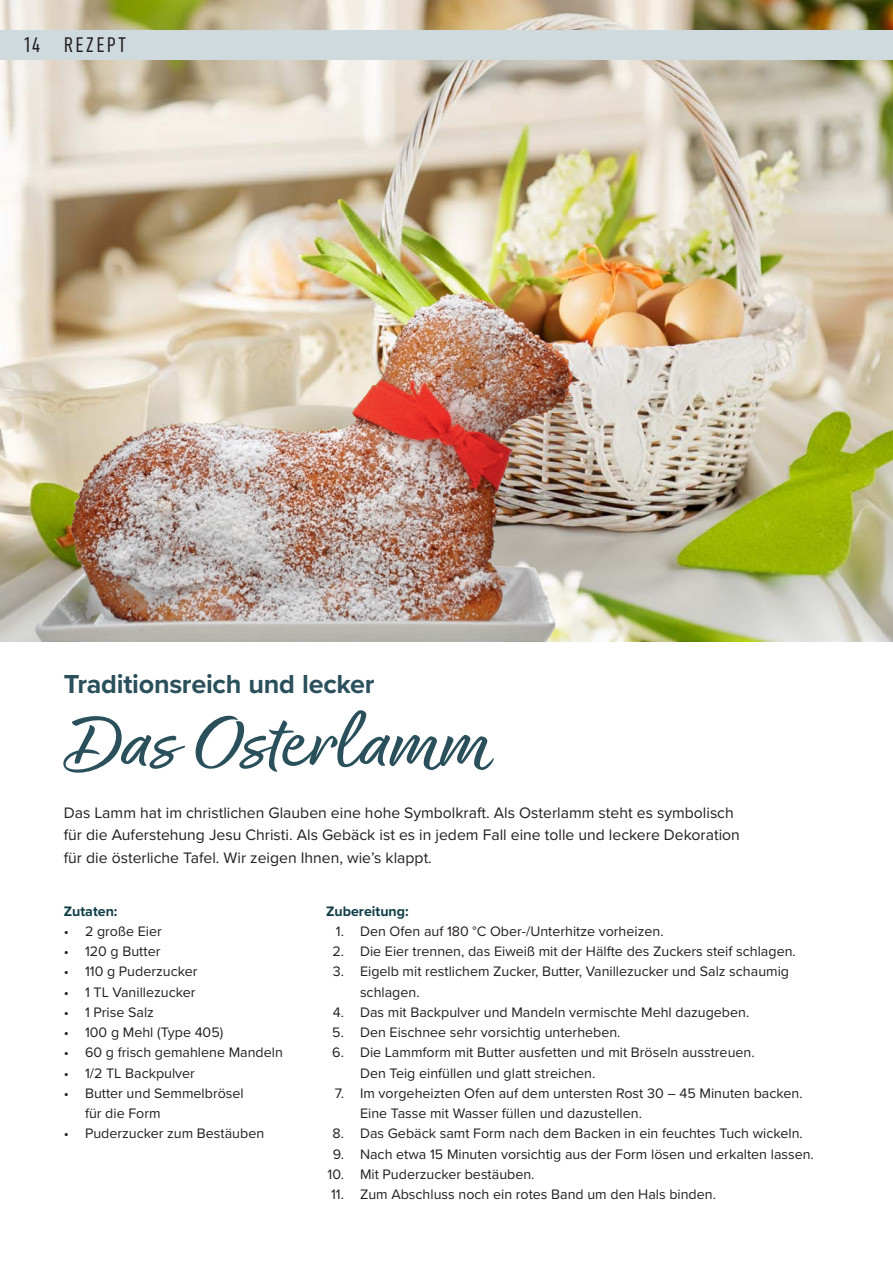
<style>
.page{position:relative;width:893px;height:1263px;background:#fff}
.page>*{position:absolute;margin:0;border:0;box-sizing:border-box;transform-origin:0 0}
.t1{font:expanded 81px "Good Karma Smooth";color:#2a505c}
.t2{font:700 27px "Proxima Nova";letter-spacing:-.01em;color:#2a505c}
.t3{font:300 21px "DIN Condensed";letter-spacing:.11em;color:#231f20}
.t4{font:15.75px/22.5px "Proxima Nova";color:#231f20}
.t5{font:14.25px/20.2px "Proxima Nova";color:#231f20}
.t6{font:700 14.25px "Proxima Nova";color:#123e48}
</style>
<div class="page">
<img style="left:0;top:0;width:893px;height:642px">
<div style="left:0;top:30px;width:893px;height:30px;background:#cfdadf"></div>
<img style="left:7px;top:184px;width:673px;height:458px">
<h3 class="t3" style="left:23px;top:33px;width:104px">14 REZEPT</h3>
<h2 class="t2" style="left:64px;top:664px;width:312px">Traditionsreich und lecker</h2>
<h1 class="t1" style="left:64px;top:695px;width:428px">Das Osterlamm</h1>
<p class="t4" style="left:64px;top:801px;width:678px">Das Lamm hat im christlichen Glauben eine hohe Symbolkraft. Als Osterlamm steht es symbolisch für die Auferstehung Jesu Christi. Als Gebäck ist es in jedem Fall eine tolle und leckere Dekoration für die österliche Tafel. Wir zeigen Ihnen, wie’s klappt.</p>
<p class="t6" style="left:64px;top:900px;width:55px">Zutaten:</p>
<p class="t5" style="left:64px;top:920px;width:100px">• 2 große Eier</p>
<p class="t5" style="left:64px;top:940px;width:98px">• 120 g Butter</p>
<p class="t5" style="left:64px;top:961px;width:135px">• 110 g Puderzucker</p>
<p class="t5" style="left:64px;top:981px;width:133px">• 1 TL Vanillezucker</p>
<p class="t5" style="left:64px;top:1001px;width:92px">• 1 Prise Salz</p>
<p class="t5" style="left:64px;top:1021px;width:161px">• 100 g Mehl (Type 405)</p>
<p class="t5" style="left:64px;top:1042px;width:221px">• 60 g frisch gemahlene Mandeln</p>
<p class="t5" style="left:64px;top:1062px;width:133px">• 1/2 TL Backpulver</p>
<p class="t5" style="left:85px;top:1082px;width:160px;text-indent:-21px">• Butter und Semmelbrösel für die Form</p>
<p class="t5" style="left:64px;top:1123px;width:202px">• Puderzucker zum Bestäuben</p>
<p class="t6" style="left:326px;top:900px;width:84px">Zubereitung:</p>
<p class="t5" style="left:336px;top:920px;width:329px">1. Den Ofen auf 180 °C Ober-/Unterhitze vorheizen.</p>
<p class="t5" style="left:332px;top:940px;width:465px">2. Die Eier trennen, das Eiweiß mit der Hälfte des Zuckers steif schlagen.</p>
<p class="t5" style="left:360px;top:961px;width:431px;text-indent:-27px">3. Eigelb mit restlichem Zucker, Butter, Vanillezucker und Salz schaumig schlagen.</p>
<p class="t5" style="left:333px;top:1001px;width:418px">4. Das mit Backpulver und Mandeln vermischte Mehl dazugeben.</p>
<p class="t5" style="left:332px;top:1021px;width:290px">5. Den Eischnee sehr vorsichtig unterheben.</p>
<p class="t5" style="left:360px;top:1042px;width:396px;text-indent:-28px">6. Die Lammform mit Butter ausfetten und mit Bröseln ausstreuen.<br>Den Teig einfüllen und glatt streichen.</p>
<p class="t5" style="left:360px;top:1082px;width:444px;text-indent:-25px">7. Im vorgeheizten Ofen auf dem untersten Rost 30 – 45 Minuten backen.<br>Eine Tasse mit Wasser füllen und dazustellen.</p>
<p class="t5" style="left:332px;top:1123px;width:472px">8. Das Gebäck samt Form nach dem Backen in ein feuchtes Tuch wickeln.</p>
<p class="t5" style="left:333px;top:1143px;width:483px">9. Nach etwa 15 Minuten vorsichtig aus der Form lösen und erkalten lassen.</p>
<p class="t5" style="left:328px;top:1163px;width:208px">10. Mit Puderzucker bestäuben.</p>
<p class="t5" style="left:331px;top:1183px;width:386px">11. Zum Abschluss noch ein rotes Band um den Hals binden.</p>
</div>
